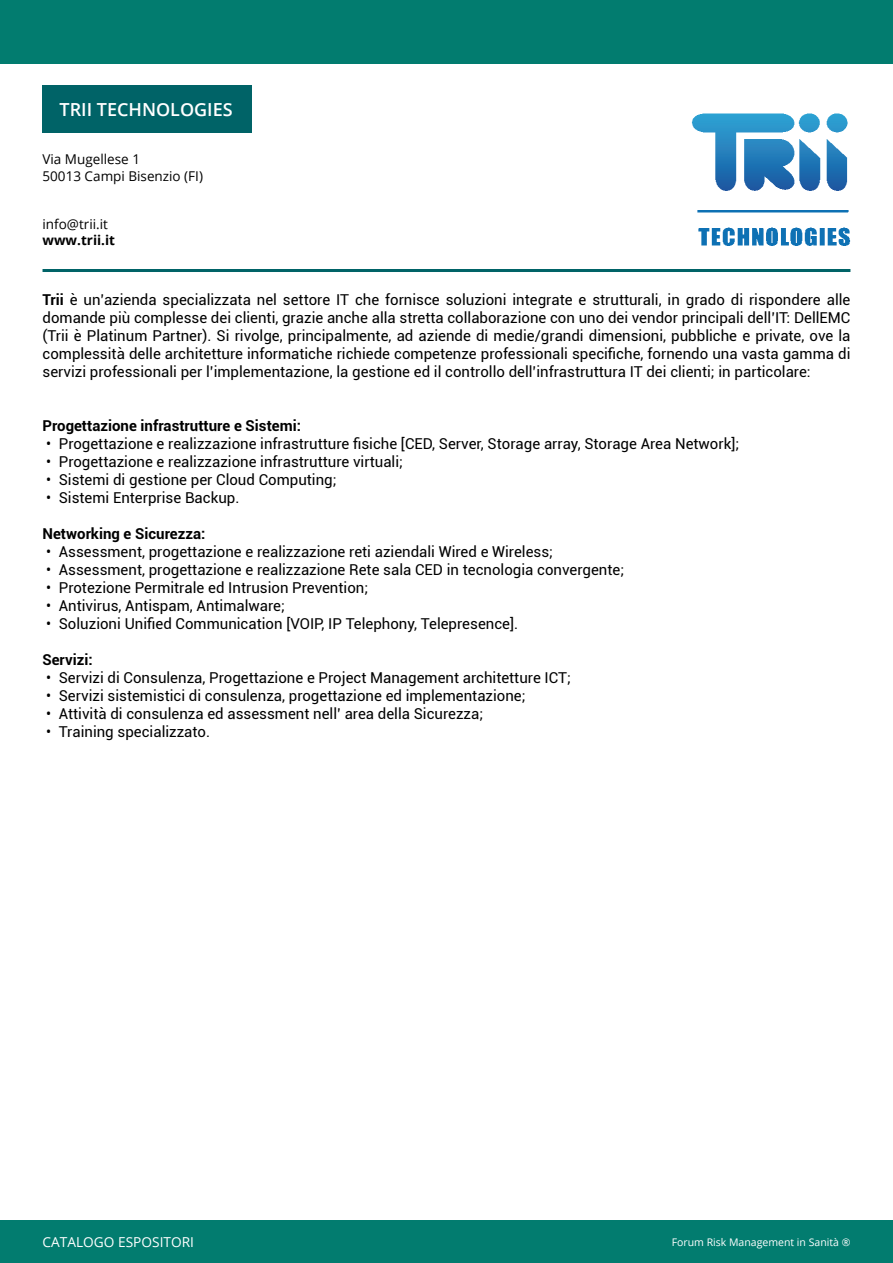
<style>
.page{position:relative;width:893px;height:1263px;background:#fff}
.page>*{position:absolute;margin:0;border:0;box-sizing:border-box;transform-origin:0 0}
.t1{font:600 18px "Open Sans";color:#fff}
.t2{font:15px/18px "Roboto";color:#000;text-align:justify}
.t3{font:700 15px "Roboto";color:#000}
.t4{font:13.65px "Open Sans";color:#fff}
.t5{font:13.5px/16.2px "Open Sans";color:#000}
.t6{font:700 13.5px "Open Sans";color:#000}
.t7{font:10.5px "Open Sans";color:#fff}
.s1{font-weight:700}
</style>
<div class="page">
<div style="left:0;top:1220px;width:893px;height:43px;background:#027c6f"></div>
<div style="left:0;top:0;width:893px;height:64px;background:#027c6f"></div>
<hr style="left:43px;top:269px;width:807px;height:3px;background:#006367">
<div style="left:43px;top:85px;width:209px;height:48px;background:#006367"></div>
<img style="left:691px;top:113px;width:160px;height:133px">
<p class="t1" style="left:60px;top:97px;width:175px">TRII TECHNOLOGIES</p>
<p class="t5" style="left:43px;top:151px;width:162px">Via Mugellese 1<br>50013 Campi Bisenzio (FI)</p>
<p class="t5" style="left:43px;top:216px;width:67px">info@trii.it</p>
<p class="t6" style="left:43px;top:231px;width:74px">www.trii.it</p>
<p class="t2" style="left:43px;top:290px;width:809px"><span class="s1">Trii</span> è un’azienda specializzata nel settore IT che fornisce soluzioni integrate e strutturali, in grado di rispondere alle domande più complesse dei clienti, grazie anche alla stretta collaborazione con uno dei vendor principali dell’IT: DellEMC (Trii è Platinum Partner). Si rivolge, principalmente, ad aziende di medie/grandi dimensioni, pubbliche e private, ove la complessità delle architetture informatiche richiede competenze professionali specifiche, fornendo una vasta gamma di servizi professionali per l’implementazione, la gestione ed il controllo dell’infrastruttura IT dei clienti; in particolare:</p>
<p class="t3" style="left:43px;top:415px;width:260px">Progettazione infrastrutture e Sistemi:</p>
<p class="t2" style="left:46px;top:434px;width:694px">• Progettazione e realizzazione infrastrutture fisiche [CED, Server, Storage array, Storage Area Network];</p>
<p class="t2" style="left:46px;top:452px;width:358px">• Progettazione e realizzazione infrastrutture virtuali;</p>
<p class="t2" style="left:46px;top:470px;width:292px">• Sistemi di gestione per Cloud Computing;</p>
<p class="t2" style="left:46px;top:488px;width:195px">• Sistemi Enterprise Backup.</p>
<p class="t3" style="left:43px;top:523px;width:164px">Networking e Sicurezza:</p>
<p class="t2" style="left:46px;top:542px;width:508px">• Assessment, progettazione e realizzazione reti aziendali Wired e Wireless;</p>
<p class="t2" style="left:46px;top:560px;width:579px">• Assessment, progettazione e realizzazione Rete sala CED in tecnologia convergente;</p>
<p class="t2" style="left:46px;top:578px;width:323px">• Protezione Permitrale ed Intrusion Prevention;</p>
<p class="t2" style="left:46px;top:596px;width:240px">• Antivirus, Antispam, Antimalware;</p>
<p class="t2" style="left:46px;top:614px;width:473px">• Soluzioni Unified Communication [VOIP, IP Telephony, Telepresence].</p>
<p class="t3" style="left:43px;top:649px;width:52px">Servizi:</p>
<p class="t2" style="left:46px;top:668px;width:526px">• Servizi di Consulenza, Progettazione e Project Management architetture ICT;</p>
<p class="t2" style="left:46px;top:686px;width:481px">• Servizi sistemistici di consulenza, progettazione ed implementazione;</p>
<p class="t2" style="left:46px;top:704px;width:438px">• Attività di consulenza ed assessment nell’ area della Sicurezza;</p>
<p class="t2" style="left:46px;top:722px;width:165px">• Training specializzato.</p>
<p class="t4" style="left:43px;top:1233px;width:153px">CATALOGO ESPOSITORI</p>
<p class="t7" style="left:672px;top:1235px;width:180px">Forum Risk Management in Sanità ®</p>
</div>
